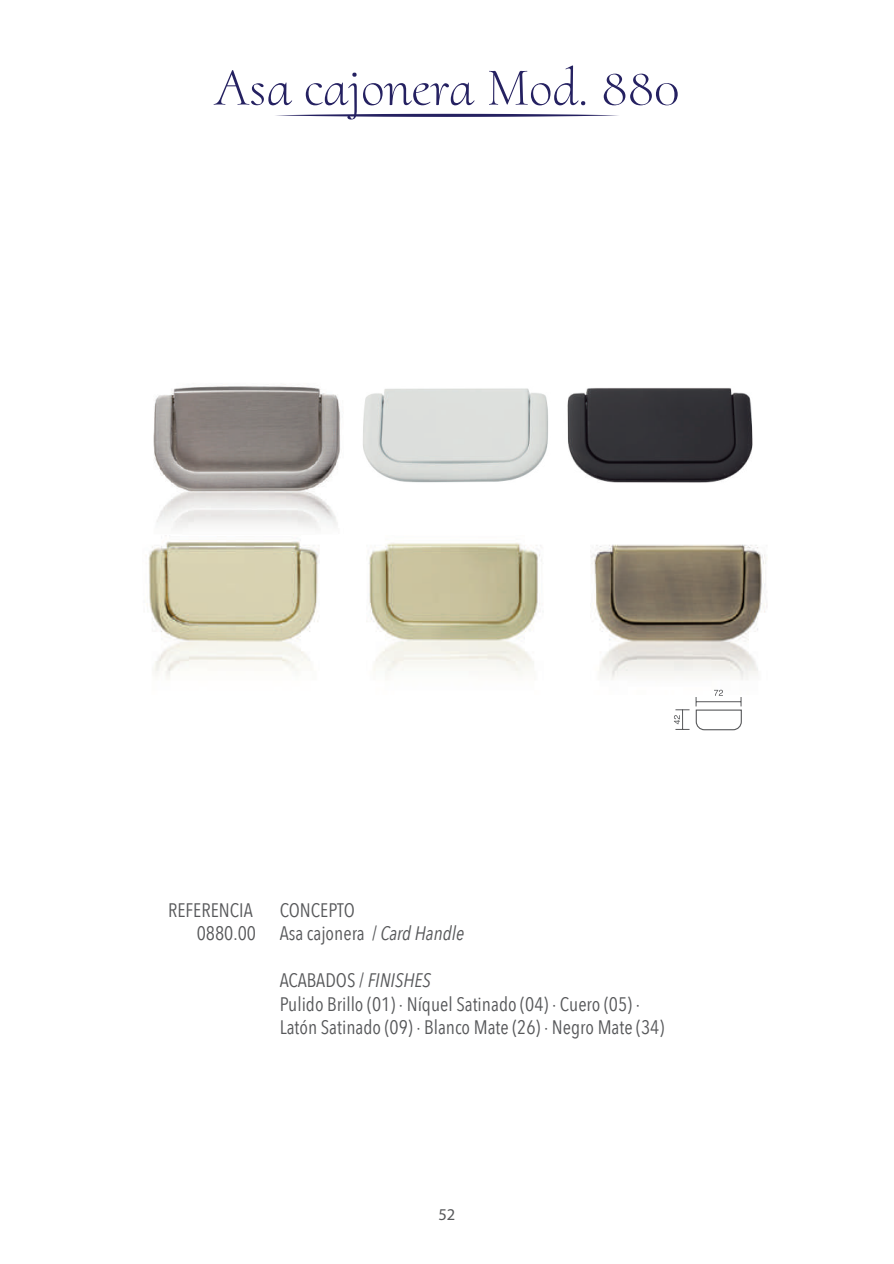
<style>
.page{position:relative;width:894px;height:1264px;background:#fff}
.page>*{position:absolute;margin:0;border:0;box-sizing:border-box;transform-origin:0 0}
.t1{font:300 54px "Cormorant Upright";color:#252161}
.t2{font:19.5px/23.4px "Avenir Next Condensed";color:#57585a}
.t3{font:16.5px "Myriad Pro";color:#57585a}
.s1{font-style:italic}
</style>
<div class="page">
<img style="left:153px;top:384px;width:184px;height:145px">
<img style="left:148px;top:535px;width:619px;height:145px">
<svg style="left:275px;top:114px;width:344px;height:3px"></svg>
<svg style="left:695px;top:689px;width:47px;height:41px"></svg>
<svg style="left:674px;top:709px;width:15px;height:20px"></svg>
<img style="left:337px;top:388px;width:430px;height:193px">
<h1 class="t1" style="left:214px;top:56px;width:467px">Asa cajonera Mod. 880</h1>
<p class="t2" style="left:168px;top:897px;width:86px">REFERENCIA</p>
<p class="t2" style="left:197px;top:897px;width:269px;text-indent:83px">CONCEPTO<br>0880.00 Asa cajonera / <span class="s1">Card Handle</span></p>
<p class="t2" style="left:279px;top:967px;width:386px">ACABADOS / <span class="s1">FINISHES<br></span>Pulido Brillo (01) · Níquel Satinado (04) · Cuero (05) ·<br>Latón Satinado (09) · Blanco Mate (26) · Negro Mate (34)</p>
<p class="t3" style="left:438px;top:1204px;width:18px">52</p>
</div>
